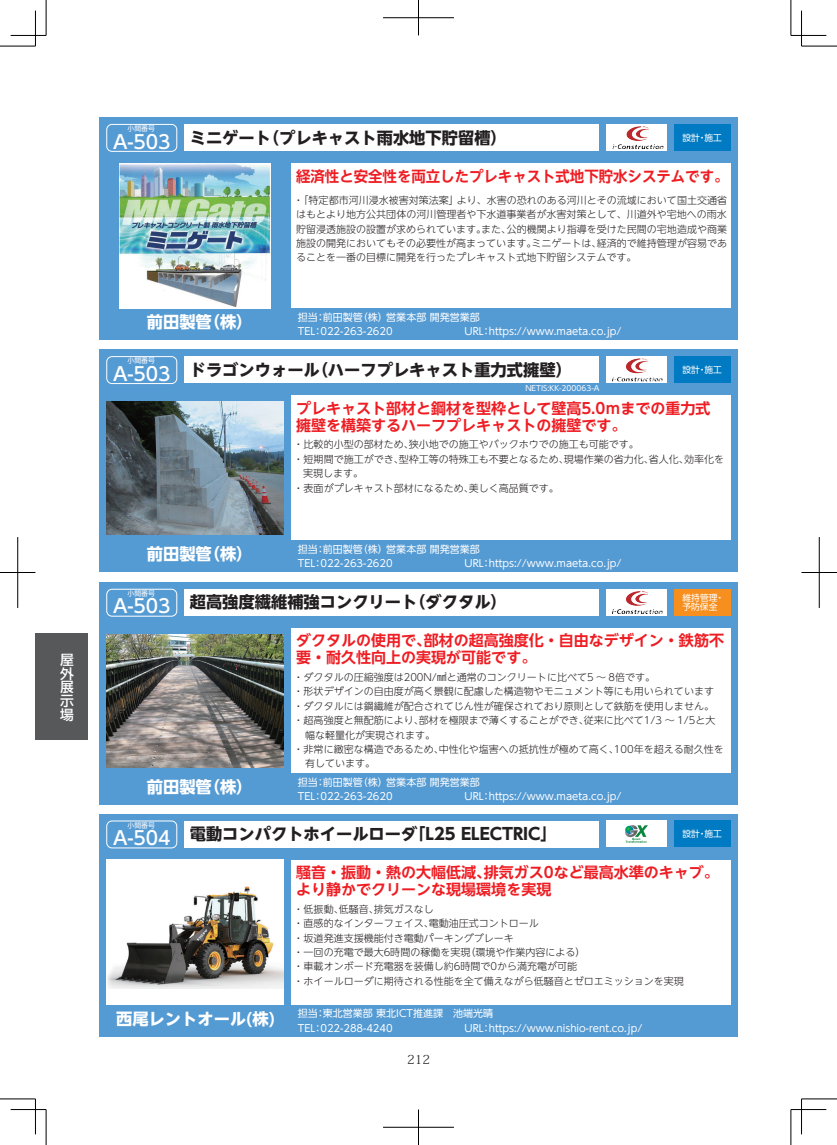
<style>
.page{position:relative;width:837px;height:1145px;background:#fff}
.page>*{position:absolute;margin:0;border:0;box-sizing:border-box;transform-origin:0 0}
.t1{font:700 16.25px "UD Shin Go NT Pro";color:#231f20}
.t2{font:700 16.25px "UD Shin Go NT Pro";color:#fff}
.t3{font:700 15px/16.9px "UD Shin Go NT Pro De";color:#ee1d23}
.t4{font:700 15px "UD Shin Go NT Pro De";color:#ee1d23;scale:.96 1}
.t5{font:500 13.75px/13.8px "UD Shin Go Pro";color:#fff;text-align:justify}
.t6{font:300 12.5px "Koz Min Pro";color:#231f20}
.t7{font:300 10px/14.4px "UD Shin Go NT Pro";color:#231f20}
.t8{font:10px "UD Shin Go NT Pro";color:#fff}
.t9{font:8.75px/9.4px "UD Shin Go NT Pro";color:#fff}
.t10{font:7.5px "UD Shin Go NT Pro";color:#fff}
.t11{font:6.88px "UD Shin Go NT Pro";color:#fff}
.s1{font-weight:500;font-size:18.75px;color:#fff}
</style>
<div class="page">
<div style="left:99px;top:813px;width:638px;height:223px;background:#549ad3"></div>
<div style="left:106px;top:820px;width:71px;height:28px;border:1px solid #fff;border-radius:5px"></div>
<div style="left:673px;top:820px;width:57px;height:27px;background:#007ac2"></div>
<div style="left:291px;top:859px;width:439px;height:145px;background:#fff"></div>
<div style="left:184px;top:820px;width:415px;height:27px;background:#fff"></div>
<div style="left:606px;top:820px;width:60px;height:27px;background:#fff"></div>
<div style="left:106px;top:859px;width:177px;height:146px;background:#fff"></div>
<img style="left:107px;top:886px;width:176px;height:102px">
<svg style="left:625px;top:825px;width:22px;height:17px"></svg>
<div style="left:99px;top:582px;width:638px;height:223px;background:#549ad3"></div>
<div style="left:106px;top:589px;width:71px;height:27px;border:1px solid #fff;border-radius:5px"></div>
<div style="left:291px;top:628px;width:439px;height:145px;background:#fff"></div>
<div style="left:184px;top:589px;width:415px;height:26px;background:#fff"></div>
<div style="left:673px;top:589px;width:57px;height:26px;background:#f68f1e"></div>
<div style="left:606px;top:589px;width:60px;height:26px;background:#fff"></div>
<img style="left:617px;top:591px;width:31px;height:23px">
<img style="left:106px;top:634px;width:177px;height:133px">
<div style="left:99px;top:349px;width:638px;height:223px;background:#549ad3"></div>
<div style="left:106px;top:356px;width:71px;height:28px;border:1px solid #fff;border-radius:5px"></div>
<div style="left:673px;top:356px;width:57px;height:27px;background:#007ac2"></div>
<div style="left:291px;top:395px;width:439px;height:145px;background:#fff"></div>
<div style="left:184px;top:356px;width:415px;height:27px;background:#fff"></div>
<div style="left:606px;top:356px;width:60px;height:27px;background:#fff"></div>
<img style="left:617px;top:358px;width:31px;height:23px">
<img style="left:106px;top:401px;width:177px;height:133px">
<div style="left:99px;top:117px;width:638px;height:223px;background:#549ad3"></div>
<div style="left:106px;top:124px;width:71px;height:28px;border:1px solid #fff;border-radius:5px"></div>
<div style="left:673px;top:124px;width:57px;height:27px;background:#007ac2"></div>
<div style="left:291px;top:163px;width:439px;height:145px;background:#fff"></div>
<div style="left:184px;top:124px;width:415px;height:27px;background:#fff"></div>
<div style="left:606px;top:124px;width:60px;height:27px;background:#fff"></div>
<img style="left:617px;top:126px;width:32px;height:23px">
<img style="left:120px;top:163px;width:150px;height:145px">
<div style="left:35px;top:633px;width:53px;height:106px;background:#57585a"></div>
<hr style="left:0;top:46px;width:35px;height:1px;background:#000">
<hr style="left:801px;top:46px;width:35px;height:1px;background:#000">
<hr style="left:0;top:1098px;width:35px;height:1px;background:#000">
<hr style="left:801px;top:1098px;width:35px;height:1px;background:#000">
<hr style="left:46px;top:0;width:1px;height:35px;background:#000">
<hr style="left:46px;top:1109px;width:1px;height:35px;background:#000">
<hr style="left:790px;top:0;width:1px;height:35px;background:#000">
<hr style="left:790px;top:1109px;width:1px;height:35px;background:#000">
<hr style="left:11px;top:35px;width:35px;height:1px;background:#000">
<hr style="left:790px;top:35px;width:36px;height:1px;background:#000">
<hr style="left:11px;top:1109px;width:35px;height:1px;background:#000">
<hr style="left:790px;top:1109px;width:36px;height:1px;background:#000">
<hr style="left:35px;top:11px;width:1px;height:35px;background:#000">
<hr style="left:35px;top:1098px;width:1px;height:36px;background:#000">
<hr style="left:801px;top:11px;width:1px;height:35px;background:#000">
<hr style="left:801px;top:1098px;width:1px;height:36px;background:#000">
<hr style="left:383px;top:18px;width:71px;height:1px;background:#000">
<hr style="left:418px;top:0;width:1px;height:35px;background:#000">
<hr style="left:383px;top:1127px;width:71px;height:1px;background:#000">
<hr style="left:418px;top:1109px;width:1px;height:35px;background:#000">
<hr style="left:0;top:572px;width:35px;height:1px;background:#000">
<hr style="left:18px;top:537px;width:1px;height:71px;background:#000">
<hr style="left:801px;top:572px;width:35px;height:1px;background:#000">
<hr style="left:818px;top:537px;width:1px;height:71px;background:#000">
<h3 class="t5" style="left:60px;top:652px;width:15px">屋外展示場</h3>
<p class="t11" style="left:127px;top:123px;width:29px">小間番号</p>
<h1 class="t1" style="left:113px;top:124px;width:395px"><span class="s1">A-503</span> ミニゲート（プレキャスト雨水地下貯留槽）</h1>
<p class="t9" style="left:682px;top:132px;width:41px">設計・施工</p>
<h2 class="t4" style="left:296px;top:164px;width:452px">経済性と安全性を両立したプレキャスト式地下貯水システムです。</h2>
<p class="t7" style="left:293px;top:192px;width:435px;text-align:justify">・「特定都市河川浸水被害対策法案」より、水害の恐れのある河川とその流域において国土交通省はもとより地方公共団体の河川管理者や下水道事業者が水害対策として、川道外や宅地への雨水貯留浸透施設の設置が求められています。また、公的機関より指導を受けた民間の宅地造成や商業施設の開発においてもその必要性が高まっています。ミニゲートは、経済的で維持管理が容易であることを一番の目標に開発を行ったプレキャスト式地下貯留システムです。</p>
<h1 class="t2" style="left:147px;top:308px;width:107px">前田製管（株）</h1>
<p class="t8" style="left:298px;top:309px;width:193px">担当：前田製管（株）営業本部 開発営業部　</p>
<p class="t8" style="left:298px;top:323px;width:96px">TEL：022-263-2620</p>
<p class="t8" style="left:464px;top:323px;width:158px">URL：https://www.maeta.co.jp/</p>
<p class="t11" style="left:127px;top:355px;width:29px">小間番号</p>
<h1 class="t1" style="left:113px;top:356px;width:460px"><span class="s1">A-503</span> ドラゴンウォール（ハーフプレキャスト重力式擁壁）</h1>
<p class="t10" style="left:525px;top:382px;width:75px">NETIS:KK-200063-A</p>
<p class="t9" style="left:682px;top:364px;width:41px">設計・施工</p>
<h2 class="t3" style="left:296px;top:399px;width:416px">プレキャスト部材と鋼材を型枠として壁高5.0ｍまでの重力式擁壁を構築するハーフプレキャストの擁壁です。</h2>
<p class="t7" style="left:293px;top:437px;width:346px">・比較的小型の部材ため、狭小地での施工やバックホウでの施工も可能です。</p>
<p class="t7" style="left:293px;top:451px;width:431px">・短期間で施工ができ、型枠工等の特殊工も不要となるため、現場作業の省力化、省人化、効率化を</p>
<p class="t7" style="left:303px;top:466px;width:61px">実現します。</p>
<p class="t7" style="left:293px;top:480px;width:267px">・表面がプレキャスト部材になるため、美しく高品質です。</p>
<h1 class="t2" style="left:147px;top:541px;width:107px">前田製管（株）</h1>
<p class="t8" style="left:298px;top:541px;width:193px">担当：前田製管（株）営業本部 開発営業部　</p>
<p class="t8" style="left:298px;top:555px;width:96px">TEL：022-263-2620</p>
<p class="t8" style="left:464px;top:555px;width:158px">URL：https://www.maeta.co.jp/</p>
<p class="t11" style="left:127px;top:588px;width:29px">小間番号</p>
<p class="t9" style="left:682px;top:592px;width:43px">維持管理・予防保全</p>
<h1 class="t1" style="left:113px;top:589px;width:395px"><span class="s1">A-503</span> 超高強度繊維補強コンクリート（ダクタル）</h1>
<h2 class="t3" style="left:296px;top:632px;width:429px">ダクタルの使用で、部材の超高強度化・自由なデザイン・鉄筋不要・耐久性向上の実現が可能です。</h2>
<p class="t7" style="left:293px;top:669px;width:363px">・ダクタルの圧縮強度は200N/㎟と通常のコンクリートに比べて5 ～ 8倍です。</p>
<p class="t7" style="left:293px;top:684px;width:421px">・形状デザインの自由度が高く景観に配慮した構造物やモニュメント等にも用いられています</p>
<p class="t7" style="left:293px;top:698px;width:421px">・ダクタルには鋼繊維が配合されてじん性が確保されており原則として鉄筋を使用しません。</p>
<p class="t7" style="left:293px;top:712px;width:443px">・超高強度と無配筋により、部材を極限まで薄くすることができ、従来に比べて1/3 ～ 1/5と大　　</p>
<p class="t7" style="left:305px;top:727px;width:131px">幅な軽量化が実現されます。</p>
<p class="t7" style="left:293px;top:741px;width:431px">・非常に緻密な構造であるため、中性化や塩害への抵抗性が極めて高く、100年を超える耐久性を</p>
<p class="t7" style="left:305px;top:756px;width:71px">有しています。</p>
<h1 class="t2" style="left:147px;top:773px;width:107px">前田製管（株）</h1>
<p class="t8" style="left:298px;top:773px;width:193px">担当：前田製管（株）営業本部 開発営業部　</p>
<p class="t8" style="left:298px;top:788px;width:96px">TEL：022-263-2620</p>
<p class="t8" style="left:464px;top:788px;width:158px">URL：https://www.maeta.co.jp/</p>
<p class="t11" style="left:127px;top:819px;width:29px">小間番号</p>
<h1 class="t1" style="left:113px;top:820px;width:445px"><span class="s1">A-504</span> 電動コンパクトホイールローダ「L25 ELECTRIC」</h1>
<p class="t9" style="left:682px;top:828px;width:41px">設計・施工</p>
<h2 class="t3" style="left:296px;top:863px;width:424px">騒音・振動・熱の大幅低減、排気ガス0など最高水準のキャブ。より静かでクリーンな現場環境を実現</h2>
<p class="t7" style="left:293px;top:901px;width:391px">・低振動、低騒音、排気ガスなし<br>・直感的なインターフェイス、電動油圧式コントロール<br>・坂道発進支援機能付き電動パーキングブレーキ<br>・一回の充電で最大6時間の稼働を実現（環境や作業内容による）<br>・車載オンボード充電器を装備し約6時間で0から満充電が可能<br>・ホイールローダに期待される性能を全て備えながら低騒音とゼロエミッションを実現</p>
<h1 class="t2" style="left:116px;top:1005px;width:160px">西尾レントオール(株)</h1>
<p class="t8" style="left:298px;top:1005px;width:197px">担当：東北営業部 東北ICT推進課　池端光晴</p>
<p class="t8" style="left:298px;top:1019px;width:96px">TEL：022-288-4240</p>
<p class="t8" style="left:464px;top:1019px;width:179px">URL：https://www.nishio-rent.co.jp/</p>
<p class="t6" style="left:407px;top:1050px;width:24px">212</p>
</div>
